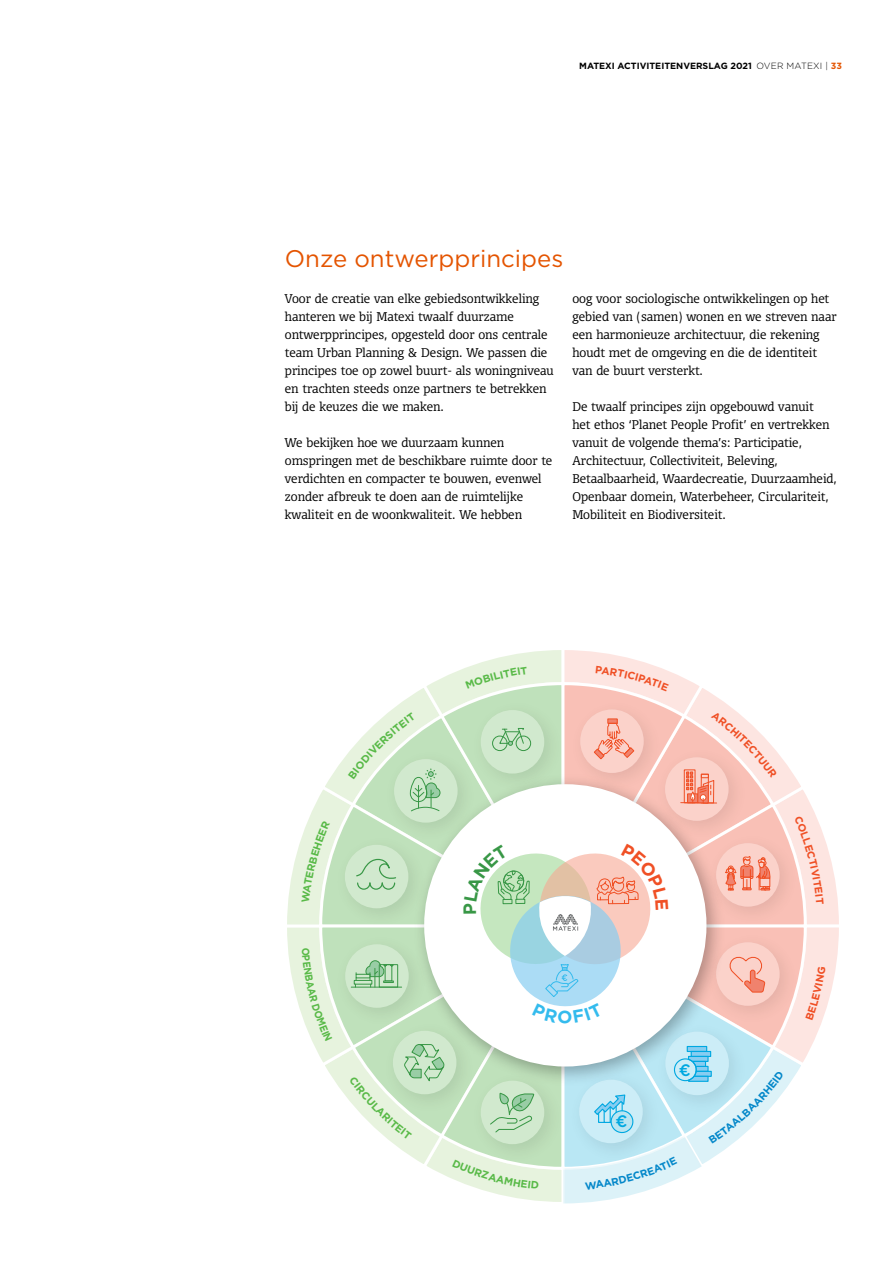
<style>
.page{position:relative;width:893px;height:1263px;background:#fff}
.page>*{position:absolute;margin:0;border:0;box-sizing:border-box;transform-origin:0 0}
.t1{font:24px "Gotham";color:#e45400}
.t2{font:500 16.65px "Gotham";color:#00a8e1}
.t3{font:300 12px/18px "Olsen OT";color:#000}
.t4{font:700 9px "Gotham";color:#000}
.s1{font-weight:300}
.s2{color:#e45400}
</style>
<div class="page">
<svg style="left:287px;top:650px;width:552px;height:553px"></svg>
<p class="t4" style="left:579px;top:60px;width:264px">MATEXI ACTIVITEITENVERSLAG 2021 <span class="s1">OVER MATEXI |</span> <span class="s2">33</span></p>
<h1 class="t1" style="left:285px;top:243px;width:280px">Onze ontwerpprincipes</h1>
<p class="t3" style="left:285px;top:289px;width:270px">Voor de creatie van elke gebiedsontwikkeling hanteren we bij Matexi twaalf duurzame ontwerpprincipes, opgesteld door ons centrale team Urban Planning &amp; Design. We passen die principes toe op zowel buurt- als woningniveau en trachten steeds onze partners te betrekken bij de keuzes die we maken.</p>
<p class="t3" style="left:285px;top:433px;width:269px">We bekijken hoe we duurzaam kunnen omspringen met de beschikbare ruimte door te verdichten en compacter te bouwen, evenwel zonder afbreuk te doen aan de ruimtelijke kwaliteit en de woonkwaliteit. We hebben</p>
<p class="t3" style="left:572px;top:289px;width:266px">oog voor sociologische ontwikkelingen op het gebied van (samen) wonen en we streven naar een harmonieuze architectuur, die rekening houdt met de omgeving en die de identiteit van de buurt versterkt.</p>
<p class="t3" style="left:572px;top:397px;width:266px">De twaalf principes zijn opgebouwd vanuit<br>het ethos ‘Planet People Profit’ en vertrekken vanuit de volgende thema’s: Participatie, Architectuur, Collectiviteit, Beleving, Betaalbaarheid, Waardecreatie, Duurzaamheid, Openbaar domein, Waterbeheer, Circulariteit, Mobiliteit en Biodiversiteit.</p>
<h2 class="t2" style="left:615px;top:1110px;width:13px">€</h2>
<h2 class="t2" style="left:679px;top:1059px;width:13px">€</h2>
</div>
